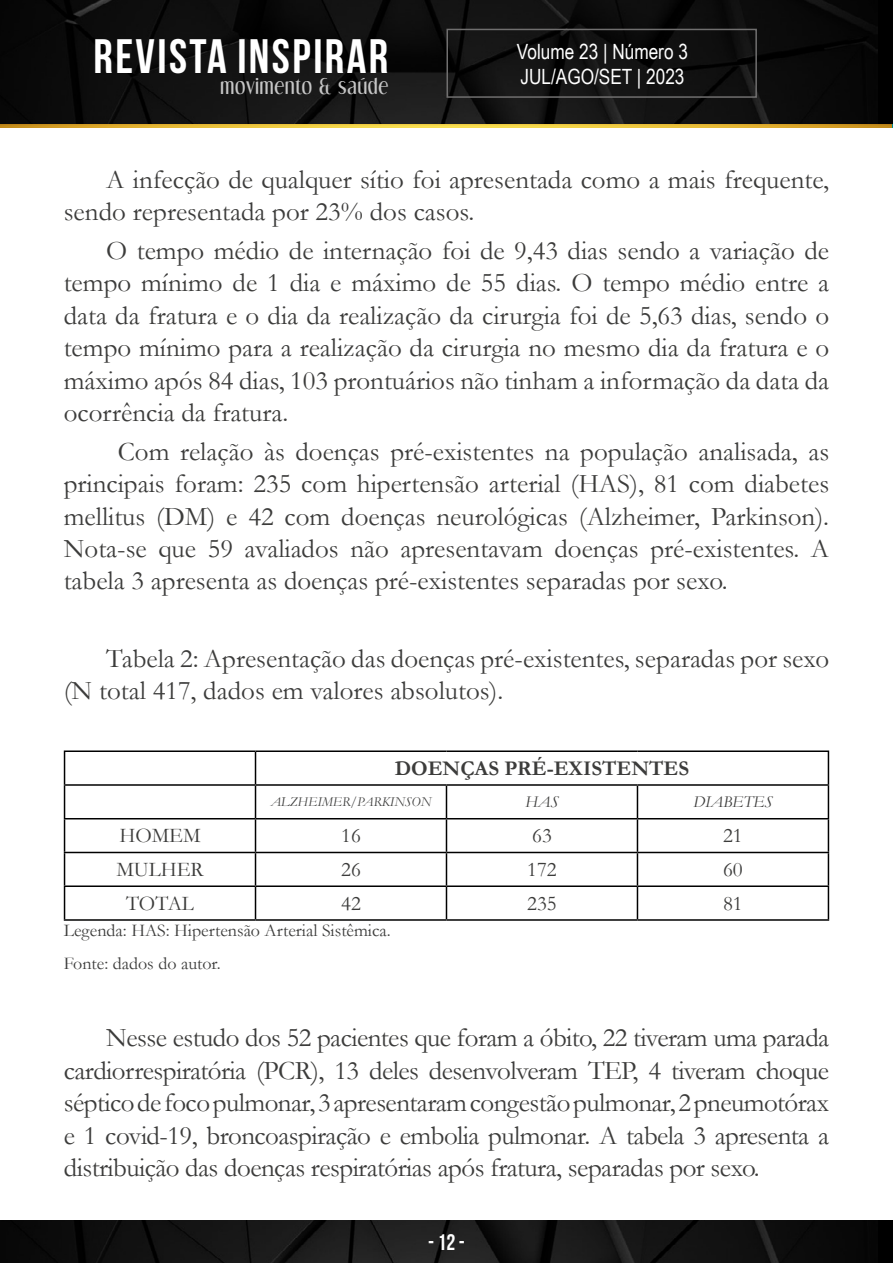
<style>
.page{position:relative;width:893px;height:1263px;background:#fff}
.page>*{position:absolute;margin:0;border:0;box-sizing:border-box;transform-origin:0 0}
.t1{font:700 48.3px "Bebas Neue";letter-spacing:.05em;color:#fff}
.t2{font:27px/32.4px "Garamond";color:#3c3c3b;text-align:justify}
.t3{font:700 22.5px "Bebas Neue";color:#fff}
.t4{font:21px "Garamond";color:#3c3c3b}
.t5{font:21px/25.2px "Arial Narrow";color:#fff}
.t6{font:700 21px "Garamond";color:#3c3c3b}
.t7{font:18.9px "Dream Orphans";letter-spacing:.05em;color:#c6c6c6}
.t8{font:18px/32.4px "Garamond";color:#3c3c3b}
.t9{font:italic 16.5px "Garamond";color:#3c3c3b}
.t10{font:italic 13.5px "Garamond";color:#3c3c3b}
</style>
<div class="page">
<img style="left:0;top:124px;width:891px;height:4px">
<img style="left:0;top:0;width:878px;height:124px">
<div style="left:446px;top:29px;width:311px;height:69px;border:2px solid #706f6f"></div>
<img style="left:0;top:1220px;width:878px;height:43px">
<hr style="left:64px;top:750px;width:191px;height:2px;background:#000">
<hr style="left:64px;top:752px;width:1px;height:32px;background:#000">
<hr style="left:255px;top:750px;width:191px;height:2px;background:#000">
<hr style="left:255px;top:752px;width:1px;height:32px;background:#000">
<hr style="left:446px;top:750px;width:191px;height:2px;background:#000">
<hr style="left:637px;top:750px;width:192px;height:2px;background:#000">
<hr style="left:828px;top:752px;width:1px;height:32px;background:#000">
<hr style="left:64px;top:784px;width:191px;height:2px;background:#000">
<hr style="left:64px;top:786px;width:1px;height:32px;background:#000">
<hr style="left:255px;top:784px;width:191px;height:2px;background:#000">
<hr style="left:255px;top:786px;width:1px;height:32px;background:#000">
<hr style="left:446px;top:784px;width:191px;height:2px;background:#000">
<hr style="left:446px;top:786px;width:1px;height:32px;background:#000">
<hr style="left:637px;top:784px;width:192px;height:2px;background:#000">
<hr style="left:637px;top:786px;width:1px;height:32px;background:#000">
<hr style="left:828px;top:786px;width:1px;height:32px;background:#000">
<hr style="left:64px;top:818px;width:191px;height:1px;background:#000">
<hr style="left:64px;top:819px;width:1px;height:33px;background:#000">
<hr style="left:255px;top:818px;width:191px;height:1px;background:#000">
<hr style="left:255px;top:819px;width:1px;height:33px;background:#000">
<hr style="left:446px;top:818px;width:191px;height:1px;background:#000">
<hr style="left:446px;top:819px;width:1px;height:33px;background:#000">
<hr style="left:637px;top:818px;width:192px;height:1px;background:#000">
<hr style="left:637px;top:819px;width:1px;height:33px;background:#000">
<hr style="left:828px;top:819px;width:1px;height:33px;background:#000">
<hr style="left:64px;top:852px;width:191px;height:1px;background:#000">
<hr style="left:64px;top:853px;width:1px;height:32px;background:#000">
<hr style="left:255px;top:852px;width:191px;height:1px;background:#000">
<hr style="left:255px;top:853px;width:1px;height:32px;background:#000">
<hr style="left:446px;top:852px;width:191px;height:1px;background:#000">
<hr style="left:446px;top:853px;width:1px;height:32px;background:#000">
<hr style="left:637px;top:852px;width:192px;height:1px;background:#000">
<hr style="left:637px;top:853px;width:1px;height:32px;background:#000">
<hr style="left:828px;top:853px;width:1px;height:32px;background:#000">
<hr style="left:64px;top:885px;width:191px;height:2px;background:#000">
<hr style="left:64px;top:887px;width:1px;height:32px;background:#000">
<hr style="left:255px;top:885px;width:191px;height:2px;background:#000">
<hr style="left:255px;top:887px;width:1px;height:32px;background:#000">
<hr style="left:446px;top:885px;width:191px;height:2px;background:#000">
<hr style="left:446px;top:887px;width:1px;height:32px;background:#000">
<hr style="left:637px;top:885px;width:192px;height:2px;background:#000">
<hr style="left:637px;top:887px;width:1px;height:32px;background:#000">
<hr style="left:828px;top:887px;width:1px;height:32px;background:#000">
<hr style="left:64px;top:919px;width:191px;height:2px;background:#000">
<hr style="left:255px;top:919px;width:191px;height:2px;background:#000">
<hr style="left:446px;top:919px;width:191px;height:2px;background:#000">
<hr style="left:637px;top:919px;width:192px;height:2px;background:#000">
<h1 class="t1" style="left:94px;top:29px;width:296px">REVISTA INSPIRAR</h1>
<p class="t7" style="left:220px;top:75px;width:169px">movimento &amp; saúde</p>
<p class="t5" style="left:517px;top:38px;width:173px">Volume 23 | Número 3<br>JUL/AGO/SET | 2023</p>
<p class="t2" style="left:64px;top:162px;width:767px;text-indent:43px">A infecção de qualquer sítio foi apresentada como a mais frequente, sendo representada por 23% dos casos.</p>
<p class="t2" style="left:64px;top:234px;width:767px;text-indent:43px">O tempo médio de internação foi de 9,43 dias sendo a variação de tempo mínimo de 1 dia e máximo de 55 dias. O tempo médio entre a data da fratura e o dia da realização da cirurgia foi de 5,63 dias, sendo o tempo mínimo para a realização da cirurgia no mesmo dia da fratura e o máximo após 84 dias, 103 prontuários não tinham a informação da data da ocorrência da fratura.</p>
<p class="t2" style="left:64px;top:434px;width:767px;text-indent:54px">Com relação às doenças pré-existentes na população analisada, as principais foram: 235 com hipertensão arterial (HAS), 81 com diabetes mellitus (DM) e 42 com doenças neurológicas (Alzheimer, Parkinson).<br>Nota-se que 59 avaliados não apresentavam doenças pré-existentes. A tabela 3 apresenta as doenças pré-existentes separadas por sexo.</p>
<p class="t2" style="left:64px;top:641px;width:767px;text-indent:43px">Tabela 2: Apresentação das doenças pré-existentes, separadas por sexo (N total 417, dados em valores absolutos).</p>
<p class="t6" style="left:395px;top:754px;width:296px">DOENÇAS PRÉ-EXISTENTES</p>
<p class="t10" style="left:271px;top:793px;width:162px">ALZHEIMER/PARKINSON</p>
<p class="t9" style="left:525px;top:791px;width:35px">HAS</p>
<p class="t9" style="left:693px;top:791px;width:81px">DIABETES</p>
<p class="t4" style="left:119px;top:822px;width:83px">HOMEM</p>
<p class="t4" style="left:341px;top:822px;width:21px">16</p>
<p class="t4" style="left:532px;top:822px;width:21px">63</p>
<p class="t4" style="left:723px;top:822px;width:21px">21</p>
<p class="t4" style="left:116px;top:855px;width:89px">MULHER</p>
<p class="t4" style="left:341px;top:855px;width:21px">26</p>
<p class="t4" style="left:527px;top:855px;width:31px">172</p>
<p class="t4" style="left:723px;top:855px;width:21px">60</p>
<p class="t4" style="left:126px;top:889px;width:69px">TOTAL</p>
<p class="t4" style="left:341px;top:889px;width:21px">42</p>
<p class="t4" style="left:527px;top:889px;width:31px">235</p>
<p class="t4" style="left:723px;top:889px;width:21px">81</p>
<p class="t8" style="left:64px;top:914px;width:329px">Legenda: HAS: Hipertensão Arterial Sistêmica.<br>Fonte: dados do autor.</p>
<p class="t2" style="left:64px;top:1021px;width:767px;text-indent:43px">Nesse estudo dos 52 pacientes que foram a óbito, 22 tiveram uma parada cardiorrespiratória (PCR), 13 deles desenvolveram TEP, 4 tiveram choque séptico de foco pulmonar, 3 apresentaram congestão pulmonar, 2 pneumotórax e 1 covid-19, broncoaspiração e embolia pulmonar. A tabela 3 apresenta a distribuição das doenças respiratórias após fratura, separadas por sexo.</p>
<p class="t3" style="left:428px;top:1230px;width:38px">- 12 -</p>
</div>
